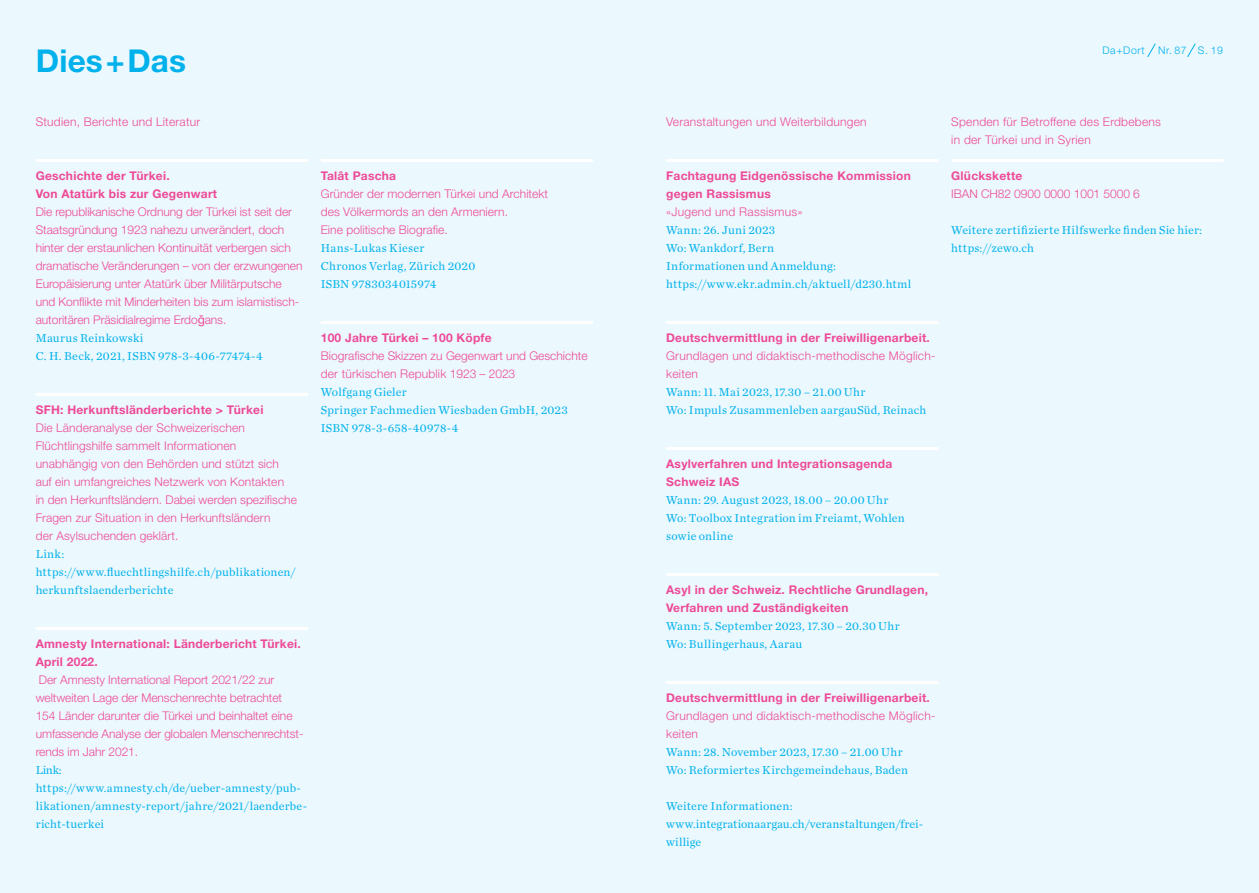
<style>
.page{position:relative;width:1259px;height:893px;background:#fff}
.page>*{position:absolute;margin:0;border:0;box-sizing:border-box;transform-origin:0 0}
.t1{font:700 31.5px "Helvetica Neue LT Std";letter-spacing:.005em;color:#00b1ec}
.t2{font:300 12px/18px "Helvetica Neue LT Std";color:#ee4a98}
.t3{font:12px/18px "Chronicle Text G1";letter-spacing:.02em;color:#00b1ec}
.t4{font:700 12px/18px "Helvetica Neue LT Std";letter-spacing:.02em;color:#ee4a98}
.t5{font:300 12px/18px "Helvetica Neue LT Std";letter-spacing:.02em;color:#ee4a98}
.t6{font:300 10.5px "Helvetica Neue LT Std";letter-spacing:.06em;color:#00b1ec}
.s1{font-family:"Neue Haas Grotesk Text Pro";font-weight:400}
</style>
<div class="page">
<div style="left:629px;top:0;width:630px;height:893px;background:#ebf8fd"></div>
<div style="left:0;top:0;width:629px;height:893px;background:#ebf8fd"></div>
<svg style="left:1147px;top:43px;width:8px;height:14px"></svg>
<svg style="left:1187px;top:43px;width:8px;height:14px"></svg>
<hr style="left:36px;top:159px;width:272px;height:3px;background:#fff">
<hr style="left:36px;top:393px;width:272px;height:3px;background:#fff">
<hr style="left:36px;top:627px;width:272px;height:3px;background:#fff">
<hr style="left:321px;top:159px;width:272px;height:3px;background:#fff">
<hr style="left:321px;top:321px;width:272px;height:3px;background:#fff">
<hr style="left:666px;top:159px;width:272px;height:3px;background:#fff">
<hr style="left:666px;top:321px;width:272px;height:3px;background:#fff">
<hr style="left:666px;top:447px;width:272px;height:3px;background:#fff">
<hr style="left:666px;top:573px;width:272px;height:3px;background:#fff">
<hr style="left:666px;top:681px;width:272px;height:3px;background:#fff">
<hr style="left:951px;top:159px;width:272px;height:3px;background:#fff">
<h1 class="t1" style="left:36px;top:41px;width:152px">Dies+Das</h1>
<p class="t5" style="left:36px;top:112px;width:166px">Studien, Berichte und Literatur</p>
<p class="t4" style="left:36px;top:166px;width:183px">Geschichte der Türkei.<br>Von Atatürk bis zur Gegenwart</p>
<p class="t2" style="left:36px;top:202px;width:268px">Die republikanische Ordnung der Türkei ist seit der Staatsgründung 1923 nahezu unverändert, doch hinter der erstaunlichen Kontinuität verbergen sich dramatische Veränderungen – von der erzwungenen Europäisierung unter Atatürk über Militärputsche und Konflikte mit Minderheiten bis zum islamistisch&shy;autoritären Präsidialregime Erdo<span class="s1">ğ</span>ans.</p>
<p class="t3" style="left:36px;top:328px;width:229px">Maurus Reinkowski<br>C. H. Beck, 2021, ISBN 978-3-406-77474-4</p>
<p class="t4" style="left:36px;top:400px;width:229px">SFH: Herkunftsländerberichte &gt; Türkei</p>
<p class="t2" style="left:36px;top:418px;width:263px">Die Länderanalyse der Schweizerischen Flüchtlingshilfe sammelt Informationen unabhängig von den Behörden und stützt sich auf ein umfangreiches Netzwerk von Kontakten<br>in den Herkunftsländern. Dabei werden spezifische Fragen zur Situation in den Herkunftsländern<br>der Asylsuchenden geklärt.</p>
<p class="t3" style="left:36px;top:544px;width:262px">Link: https://www.fluechtlingshilfe.ch/publikationen/ herkunftslaenderberichte</p>
<p class="t4" style="left:321px;top:166px;width:77px">Talât Pascha</p>
<p class="t2" style="left:321px;top:184px;width:229px">Gründer der modernen Türkei und Architekt des Völkermords an den Armeniern.<br>Eine politische Biografie.</p>
<p class="t3" style="left:321px;top:238px;width:156px">Hans-Lukas Kieser<br>Chronos Verlag, Zürich 2020<br>ISBN 9783034015974</p>
<p class="t4" style="left:321px;top:328px;width:172px">100 Jahre Türkei – 100 Köpfe</p>
<p class="t2" style="left:321px;top:346px;width:268px">Biografische Skizzen zu Gegenwart und Geschichte der türkischen Republik 1923 – 2023</p>
<p class="t3" style="left:321px;top:382px;width:248px">Wolfgang Gieler<br>Springer Fachmedien Wiesbaden GmbH, 2023<br>ISBN 978-3-658-40978-4</p>
<p class="t4" style="left:36px;top:634px;width:267px">Amnesty International: Länderbericht Türkei.<br>April 2022.</p>
<p class="t2" style="left:36px;top:670px;width:269px">Der Amnesty International Report 2021/22 zur weltweiten Lage der Menschenrechte betrachtet 154 Länder darunter die Türkei und beinhaltet eine umfassende Analyse der globalen Menschenrechtst&shy;rends im Jahr 2021.</p>
<p class="t3" style="left:36px;top:760px;width:273px">Link: https://www.amnesty.ch/de/ueber-amnesty/pub&shy;likationen/amnesty-report/jahre/2021/laenderbe&shy;richt-tuerkei</p>
<p class="t6" style="left:1102px;top:44px;width:44px">Da+Dort</p>
<p class="t6" style="left:1158px;top:44px;width:66px">Nr. 87 S. 19</p>
<p class="t5" style="left:666px;top:112px;width:202px">Veranstaltungen und Weiterbildungen</p>
<p class="t4" style="left:666px;top:166px;width:246px">Fachtagung Eidgenössische Kommission gegen Rassismus</p>
<p class="t5" style="left:666px;top:202px;width:138px">«Jugend und Rassismus»</p>
<p class="t3" style="left:666px;top:220px;width:247px">Wann: 26. Juni 2023<br>Wo: Wankdorf, Bern<br>Informationen und Anmeldung: https://www.ekr.admin.ch/aktuell/d230.html</p>
<p class="t5" style="left:951px;top:112px;width:211px">Spenden für Betroffene des Erdbebens in der Türkei und in Syrien</p>
<p class="t4" style="left:951px;top:166px;width:73px">Glückskette</p>
<p class="t2" style="left:951px;top:184px;width:190px">IBAN CH82 0900 0000 1001 5000 6</p>
<p class="t3" style="left:951px;top:220px;width:252px">Weitere zertifizierte Hilfswerke finden Sie hier: https://zewo.ch</p>
<p class="t4" style="left:666px;top:328px;width:265px">Deutschvermittlung in der Freiwilligenarbeit.</p>
<p class="t5" style="left:666px;top:346px;width:271px">Grundlagen und didaktisch-methodische Möglich&shy;keiten</p>
<p class="t3" style="left:666px;top:382px;width:261px">Wann: 11. Mai 2023, 17.30 – 21.00 Uhr<br>Wo: Impuls Zusammenleben aargauSüd, Reinach</p>
<p class="t4" style="left:666px;top:454px;width:228px">Asylverfahren und Integrationsagenda<br>Schweiz IAS</p>
<p class="t3" style="left:666px;top:490px;width:240px">Wann: 29. August 2023, 18.00 – 20.00 Uhr<br>Wo: Toolbox Integration im Freiamt, Wohlen sowie online</p>
<p class="t4" style="left:666px;top:580px;width:263px">Asyl in der Schweiz. Rechtliche Grundlagen,<br>Verfahren und Zuständigkeiten</p>
<p class="t3" style="left:666px;top:616px;width:235px">Wann: 5. September 2023, 17.30 – 20.30 Uhr<br>Wo: Bullingerhaus, Aarau</p>
<p class="t4" style="left:666px;top:688px;width:265px">Deutschvermittlung in der Freiwilligenarbeit.</p>
<p class="t5" style="left:666px;top:706px;width:271px">Grundlagen und didaktisch-methodische Möglich&shy;keiten</p>
<p class="t3" style="left:666px;top:742px;width:243px">Wann: 28. November 2023, 17.30 – 21.00 Uhr<br>Wo: Reformiertes Kirchgemeindehaus, Baden</p>
<p class="t3" style="left:666px;top:796px;width:258px">Weitere Informationen: www.integrationaargau.ch/veranstaltungen/frei&shy;willige</p>
</div>
